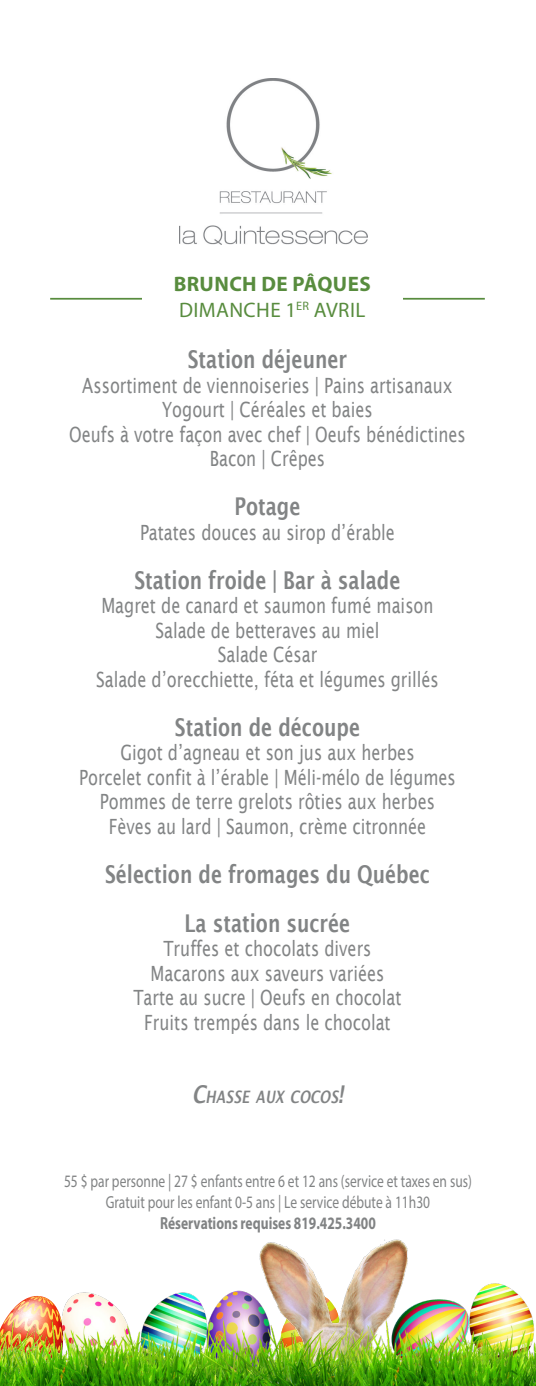
<style>
.page{position:relative;width:536px;height:1386px;background:#fff}
.page>*{position:absolute;margin:0;border:0;box-sizing:border-box;transform-origin:0 0}
.t1{font:600 24.5px "Lucida Sans";color:#828485;scale:.77 1}
.t2{font:21px/24.5px "Lucida Sans";color:#828485;text-align:center;scale:.77 1}
.t3{font:21px "Myriad Pro";letter-spacing:.02em;color:#588c3e}
.t4{font:700 21px "Myriad Pro";letter-spacing:.02em;color:#588c3e}
.t5{font:17.5px "Myriad Pro";color:#818384;scale:.77 1}
.t6{font:700 17.5px "Myriad Pro";color:#818384;scale:.77 1}
.t7{font:italic 600 17.15px "Lucida Sans";color:#828485;scale:.77 1}
.s1{font-size:24.5px}
</style>
<div class="page">
<img style="left:179px;top:79px;width:188px;height:165px">
<hr style="left:50px;top:298px;width:434px;height:2px;background:#588c3e">
<div style="left:142px;top:276px;width:260px;height:46px;background:#fff"></div>
<img style="left:0;top:1239px;width:535px;height:147px">
<p class="t4" style="left:173px;top:271px;width:198px">BRUNCH DE PÂQUES</p>
<p class="t3" style="left:179px;top:297px;width:188px">DIMANCHE 1<sup>ER</sup> AVRIL</p>
<p class="t1" style="left:188px;top:346px;width:208px">Station déjeuner</p>
<p class="t2" style="left:69px;top:373px;width:516px">Assortiment de viennoiseries | Pains artisanaux Yogourt | Céréales et baies<br>Oeufs à votre façon avec chef | Oeufs bénédictines Bacon | Crêpes</p>
<p class="t1" style="left:234px;top:493px;width:87px">Potage</p>
<p class="t2" style="left:140px;top:520px;width:332px">Patates douces au sirop d’érable</p>
<p class="t1" style="left:134px;top:566px;width:347px">Station froide | Bar à salade</p>
<p class="t2" style="left:101px;top:594px;width:432px">Magret de canard et saumon fumé maison</p>
<p class="t2" style="left:155px;top:618px;width:292px">Salade de betteraves au miel</p>
<p class="t2" style="left:217px;top:643px;width:131px">Salade César</p>
<p class="t2" style="left:96px;top:667px;width:446px">Salade d’orecchiette, féta et légumes grillés</p>
<p class="t1" style="left:175px;top:713px;width:242px">Station de découpe</p>
<p class="t2" style="left:120px;top:741px;width:383px">Gigot d’agneau et son jus aux herbes</p>
<p class="t2" style="left:79px;top:765px;width:490px">Porcelet confit à l’érable | Méli-mélo de légumes</p>
<p class="t2" style="left:100px;top:790px;width:436px">Pommes de terre grelots rôties aux herbes</p>
<p class="t2" style="left:109px;top:814px;width:413px">Fèves au lard | Saumon, crème citronnée</p>
<p class="t1" style="left:105px;top:860px;width:423px">Sélection de fromages du Québec</p>
<p class="t1" style="left:184px;top:909px;width:216px">La station sucrée</p>
<p class="t2" style="left:150px;top:937px;width:305px">Truffes et chocolats divers<br>Macarons aux saveurs variées</p>
<p class="t2" style="left:133px;top:986px;width:349px">Tarte au sucre | Oeufs en chocolat<br>Fruits trempés dans le chocolat</p>
<p class="t7" style="left:192px;top:1087px;width:197px"><span class="s1">C</span>HASSE AUX COCOS<span class="s1">!</span></p>
<p class="t5" style="left:64px;top:1171px;width:531px">55 $ par personne | 27 $ enfants entre 6 et 12 ans (service et taxes en sus)</p>
<p class="t5" style="left:106px;top:1192px;width:422px">Gratuit pour les enfant 0-5 ans | Le service débute à 11h30</p>
<p class="t6" style="left:160px;top:1212px;width:281px">Réservations requises 819.425.3400</p>
</div>
